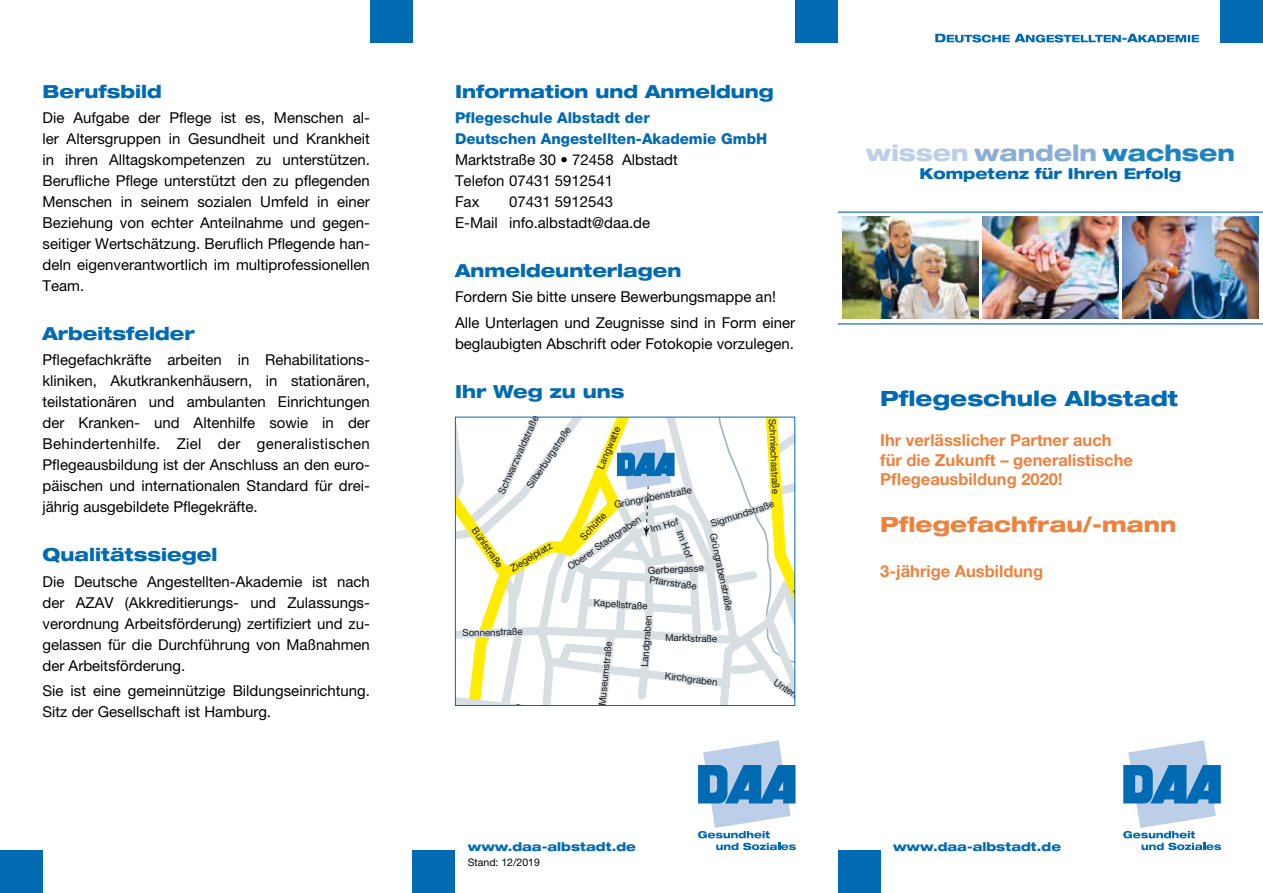
<style>
.page{position:relative;width:1263px;height:893px;background:#fff}
.page>*{position:absolute;margin:0;border:0;box-sizing:border-box;transform-origin:0 0}
.t1{font:800 expanded 22.5px "Helvetica Neue LT Pro";color:#8baed7}
.t2{font:800 expanded 21px "Helvetica Neue LT Pro";color:#006ab3}
.t3{font:800 expanded 21px "Helvetica Neue LT Pro";color:#ee813c}
.t4{font:800 expanded 18px "Helvetica Neue LT Pro";color:#006ab3}
.t5{font:700 16.5px/19.8px "Helvetica Neue LT Pro";color:#ee813c}
.t6{font:15px/21px "Helvetica Neue LT Pro";color:#000}
.t7{font:800 15px/21px "Helvetica Neue LT Pro";color:#006ab3}
.t8{font:800 expanded 15px "Helvetica Neue LT Pro";color:#006ab3}
.t9{font:800 expanded 12px "Helvetica Neue LT Pro";color:#006ab3}
.t10{font:10.5px "Helvetica Neue LT Pro";color:#000}
.t11{font:9.75px "Helvetica Neue LT Pro";color:#17171d}
.s1{color:#bccee8}
.s2{color:#1f82c1}
</style>
<div class="page">
<div style="left:1220px;top:0;width:43px;height:43px;background:#006ab3"></div>
<svg style="left:935px;top:34px;width:264px;height:9px"></svg>
<div style="left:0;top:850px;width:43px;height:43px;background:#006ab3"></div>
<div style="left:838px;top:850px;width:42px;height:43px;background:#006ab3"></div>
<svg style="left:1123px;top:740px;width:98px;height:110px"></svg>
<svg style="left:698px;top:740px;width:98px;height:110px"></svg>
<div style="left:795px;top:0;width:43px;height:43px;background:#006ab3"></div>
<div style="left:370px;top:0;width:42px;height:43px;background:#006ab3"></div>
<div style="left:413px;top:850px;width:42px;height:43px;background:#006ab3"></div>
<hr style="left:838px;top:212px;width:425px;height:1px;background:#006ab3">
<hr style="left:838px;top:323px;width:425px;height:1px;background:#006ab3">
<img style="left:842px;top:217px;width:136px;height:101px">
<img style="left:982px;top:217px;width:136px;height:102px">
<img style="left:1123px;top:217px;width:136px;height:102px">
<svg style="left:457px;top:419px;width:336px;height:285px"></svg>
<div style="left:455px;top:417px;width:340px;height:289px;border:1px solid #006ab3"></div>
<p class="t4" style="left:43px;top:80px;width:121px">Berufsbild</p>
<p class="t6" style="left:43px;top:107px;width:329px;text-align:justify">Die Aufgabe der Pflege ist es, Menschen al&shy;ler Altersgruppen in Gesundheit und Krankheit in ihren Alltagskompetenzen zu unterstützen.<br>Berufliche Pflege unterstützt den zu pflegenden Menschen in seinem sozialen Umfeld in einer Beziehung von echter Anteilnahme und gegen&shy;seitiger Wertschätzung. Beruflich Pflegende han&shy;deln eigenverantwortlich im multiprofessionellen Team.</p>
<p class="t4" style="left:43px;top:322px;width:154px">Arbeitsfelder</p>
<p class="t6" style="left:43px;top:349px;width:329px;text-align:justify">Pflegefachkräfte arbeiten in Rehabilitations&shy;kliniken, Akutkrankenhäusern, in stationären, teilstationären und ambulanten Einrichtungen der Kranken- und Altenhilfe sowie in der Behindertenhilfe. Ziel der generalistischen Pflegeausbildung ist der Anschluss an den euro&shy;päischen und internationalen Standard für drei&shy;jährig ausgebildete Pflegekräfte.</p>
<p class="t4" style="left:43px;top:543px;width:176px">Qualitätssiegel</p>
<p class="t6" style="left:43px;top:571px;width:329px;text-align:justify">Die Deutsche Angestellten-Akademie ist nach der AZAV (Akkreditierungs- und Zulassungs&shy;verordnung Arbeitsförderung) zertifiziert und zu&shy;gelassen für die Durchführung von Maßnahmen der Arbeitsförderung.</p>
<p class="t6" style="left:43px;top:680px;width:329px">Sie ist eine gemeinnützige Bildungseinrichtung.<br>Sitz der Gesellschaft ist Hamburg.</p>
<p class="t4" style="left:455px;top:80px;width:320px">Information und Anmeldung</p>
<p class="t7" style="left:455px;top:107px;width:314px">Pflegeschule Albstadt der<br>Deutschen Angestellten-Akademie GmbH</p>
<p class="t6" style="left:455px;top:149px;width:224px">Marktstraße 30 • 72458 Albstadt<br>Telefon 07431 5912541<br>Fax</p>
<p class="t6" style="left:455px;top:191px;width:197px;text-indent:54px">07431 5912543<br>E-Mail info.albstadt@daa.de</p>
<p class="t4" style="left:455px;top:259px;width:228px">Anmeldeunterlagen</p>
<p class="t6" style="left:455px;top:284px;width:342px;line-height:25.2px">Fordern Sie bitte unsere Bewerbungsmappe an!<br>Alle Unterlagen und Zeugnisse sind in Form einer</p>
<p class="t6" style="left:455px;top:333px;width:340px">beglaubigten Abschrift oder Fotokopie vorzulegen.</p>
<p class="t4" style="left:455px;top:380px;width:171px">Ihr Weg zu uns</p>
<p class="t11" style="left:496px;top:491px;width:86px;rotate:-66deg">Schwarzwaldstraße</p>
<p class="t11" style="left:778px;top:418px;width:77px;rotate:87deg">Schmiechastraße</p>
<p class="t11" style="left:595px;top:466px;width:47px;rotate:-67deg">Langwatte</p>
<p class="t11" style="left:613px;top:499px;width:80px;rotate:-11deg">Grüngrabenstraße</p>
<p class="t11" style="left:524px;top:484px;width:73px;rotate:-57deg">Silberburgstraße</p>
<p class="t11" style="left:709px;top:519px;width:67px;rotate:-19deg">Sigmundstraße</p>
<p class="t11" style="left:578px;top:534px;width:35px;rotate:-48deg">Schütte</p>
<p class="t11" style="left:565px;top:562px;width:88px;rotate:-34deg">Oberer Stadtgraben</p>
<p class="t11" style="left:649px;top:524px;width:30px;rotate:-17deg">Im Hof</p>
<p class="t11" style="left:685px;top:528px;width:30px;rotate:69deg">Im Hof</p>
<p class="t11" style="left:648px;top:565px;width:57px;rotate:-3deg">Gerbergasse</p>
<p class="t11" style="left:650px;top:574px;width:49px;rotate:8deg">Pfarrstraße</p>
<p class="t11" style="left:479px;top:525px;width:48px;rotate:55deg">Bühlstraße</p>
<p class="t11" style="left:719px;top:532px;width:80px;rotate:78deg">Grüngrabenstraße</p>
<p class="t11" style="left:508px;top:564px;width:49px;rotate:-31deg">Ziegelplatz</p>
<p class="t11" style="left:594px;top:597px;width:56px;rotate:4deg">Kapellstraße</p>
<p class="t11" style="left:462px;top:627px;width:62px;rotate:-1deg">Sonnenstraße</p>
<p class="t11" style="left:596px;top:705px;width:66px;rotate:-84deg">Museumstraße</p>
<p class="t11" style="left:639px;top:667px;width:54px;rotate:-86deg">Landgraben</p>
<p class="t11" style="left:665px;top:631px;width:54px;rotate:2deg">Marktstraße</p>
<p class="t11" style="left:666px;top:670px;width:54px;rotate:7deg">Kirchgraben</p>
<h1 class="t1" style="left:866px;top:138px;width:370px"><span class="s1">wissen</span> wandeln <span class="s2">wachsen</span></h1>
<p class="t8" style="left:919px;top:164px;width:263px">Kompetenz für Ihren Erfolg</p>
<h2 class="t2" style="left:880px;top:385px;width:300px">Pflegeschule Albstadt</h2>
<p class="t5" style="left:880px;top:430px;width:254px">Ihr verlässlicher Partner auch für die Zukunft – generalistische<br>Pflegeausbildung 2020!</p>
<h2 class="t3" style="left:880px;top:511px;width:298px">Pflegefachfrau/-mann</h2>
<p class="t5" style="left:880px;top:560px;width:164px">3-jährige Ausbildung</p>
<p class="t9" style="left:468px;top:838px;width:170px">www.daa-albstadt.de</p>
<p class="t9" style="left:893px;top:838px;width:170px">www.daa-albstadt.de</p>
<p class="t10" style="left:468px;top:855px;width:74px">Stand: 12/2019</p>
</div>
